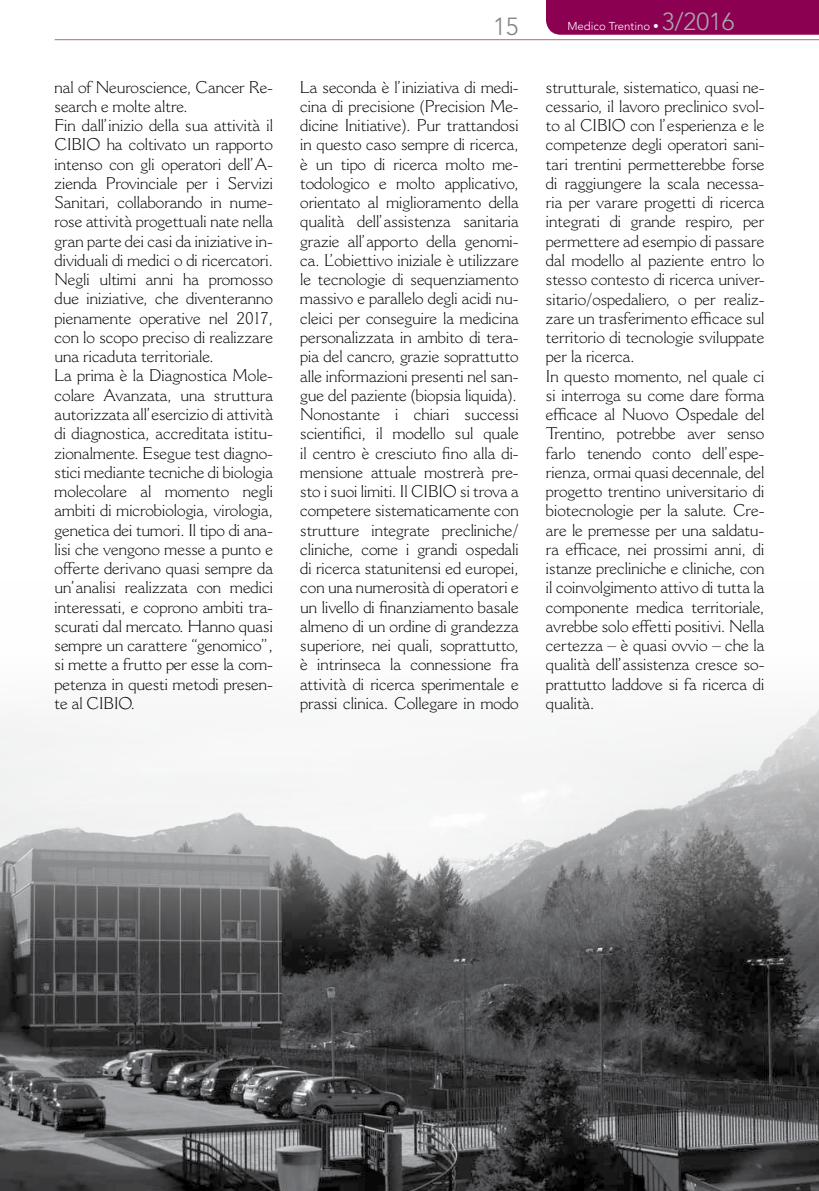
<style>
.page{position:relative;width:819px;height:1191px;background:#fff}
.page>*{position:absolute;margin:0;border:0;box-sizing:border-box;transform-origin:0 0}
.t1{font:300 24.5px "Avenir";color:#808285}
.t2{font:300 16.62px/19.2px "Cantoria";color:#000}
.t3{font:300 11.38px "Avenir";color:#fff}
.s1{font-size:24.5px;color:#a7a9ac}
</style>
<div class="page">
<div style="left:546px;top:0;width:273px;height:35px;background:#8c0052"></div>
<hr style="left:55px;top:39px;width:764px;height:1px;background:#b5648a">
<img style="left:0;top:709px;width:819px;height:482px">
<h1 class="t1" style="left:493px;top:12px;width:27px">15</h1>
<p class="t3" style="left:567px;top:19px;width:168px">Medico Trentino • <span class="s1">3/2016</span></p>
<p class="t2" style="left:55px;top:77px;width:220px">nal of Neuroscience, Cancer Re&shy;search e molte altre.<br>Fin dall’inizio della sua attività il<br>CIBIO ha coltivato un rapporto intenso con gli operatori dell’A&shy;zienda Provinciale per i Servizi<br>Sanitari, collaborando in nume&shy;rose attività progettuali nate nella gran parte dei casi da iniziative in&shy;dividuali di medici o di ricercatori.<br>Negli ultimi anni ha promosso due iniziative, che diventeranno pienamente operative nel 2017, con lo scopo preciso di realizzare una ricaduta territoriale.<br>La prima è la Diagnostica Mole&shy;colare Avanzata, una struttura autorizzata all’esercizio di attività di diagnostica, accreditata istitu&shy;zionalmente. Esegue test diagno&shy;stici mediante tecniche di biologia molecolare al momento negli ambiti di microbiologia, virologia, genetica dei tumori. Il tipo di ana&shy;lisi che vengono messe a punto e offerte derivano quasi sempre da un’analisi realizzata con medici interessati, e coprono ambiti tra&shy;scurati dal mercato. Hanno quasi sempre un carattere “genomico”, si mette a frutto per esse la com&shy;petenza in questi metodi presen&shy;te al CIBIO.</p>
<p class="t2" style="left:300px;top:77px;width:220px;text-align:justify">La seconda è l’iniziativa di medi&shy;cina di precisione (Precision Me&shy;dicine Initiative). Pur trattandosi in questo caso sempre di ricerca, è un tipo di ricerca molto me&shy;todologico e molto applicativo, orientato al miglioramento della qualità dell’assistenza sanitaria grazie all’apporto della genomi&shy;ca. L’obiettivo iniziale è utilizzare le tecnologie di sequenziamento massivo e parallelo degli acidi nu&shy;cleici per conseguire la medicina personalizzata in ambito di tera&shy;pia del cancro, grazie soprattutto alle informazioni presenti nel san&shy;gue del paziente (biopsia liquida).<br>Nonostante i chiari successi scientifici, il modello sul quale il centro è cresciuto fino alla di&shy;mensione attuale mostrerà pre&shy;sto i suoi limiti. Il CIBIO si trova a competere sistematicamente con strutture integrate precliniche/ cliniche, come i grandi ospedali di ricerca statunitensi ed europei, con una numerosità di operatori e un livello di finanziamento basale almeno di un ordine di grandezza superiore, nei quali, soprattutto, è intrinseca la connessione fra attività di ricerca sperimentale e prassi clinica. Collegare in modo</p>
<p class="t2" style="left:546px;top:77px;width:220px">strutturale, sistematico, quasi ne&shy;cessario, il lavoro preclinico svol&shy;to al CIBIO con l’esperienza e le competenze degli operatori sani&shy;tari trentini permetterebbe forse di raggiungere la scala necessa&shy;ria per varare progetti di ricerca integrati di grande respiro, per permettere ad esempio di passare dal modello al paziente entro lo stesso contesto di ricerca univer&shy;sitario/ospedaliero, o per realiz&shy;zare un trasferimento efficace sul territorio di tecnologie sviluppate per la ricerca.<br>In questo momento, nel quale ci si interroga su come dare forma efficace al Nuovo Ospedale del<br>Trentino, potrebbe aver senso farlo tenendo conto dell’espe&shy;rienza, ormai quasi decennale, del progetto trentino universitario di biotecnologie per la salute. Cre&shy;are le premesse per una saldatu&shy;ra efficace, nei prossimi anni, di istanze precliniche e cliniche, con il coinvolgimento attivo di tutta la componente medica territoriale, avrebbe solo effetti positivi. Nella certezza – è quasi ovvio – che la qualità dell’assistenza cresce so&shy;prattutto laddove si fa ricerca di qualità.</p>
</div>
